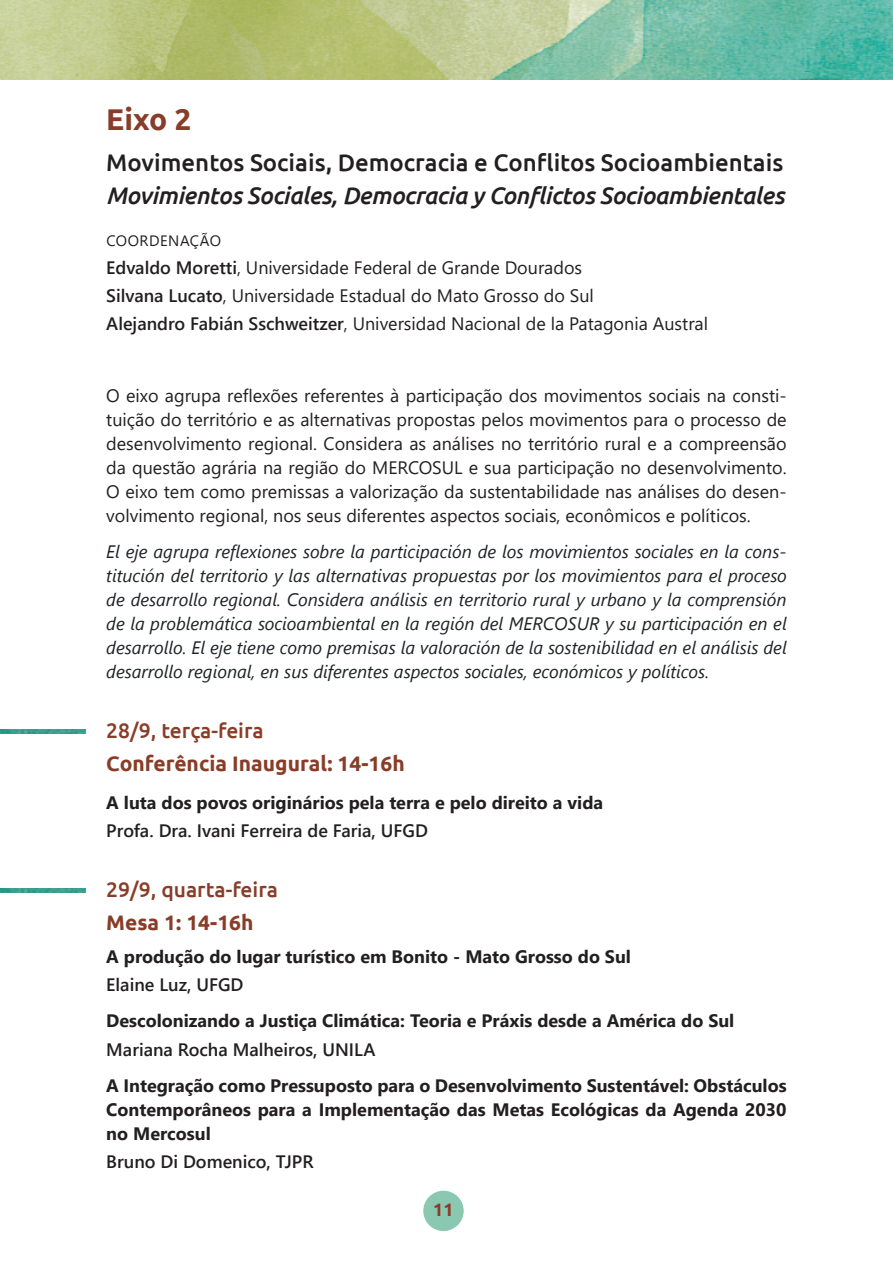
<style>
.page{position:relative;width:893px;height:1263px;background:#fff}
.page>*{position:absolute;margin:0;border:0;box-sizing:border-box;transform-origin:0 0}
.t1{font:700 30px "Ubuntu";color:#883d28}
.t2{font:italic 500 24px "Ubuntu";letter-spacing:-.015em;color:#231f20}
.t3{font:500 24px "Ubuntu";color:#231f20}
.t4{font:700 21px "Ubuntu";color:#883d28}
.t5{font:500 21px "Ubuntu";color:#883d28}
.t6{font:18px/24px "Segoe UI";color:#231f20}
.t7{font:italic 18px/24px "Segoe UI";color:#1e2327;text-align:justify}
.t8{font:700 18px/24px "Segoe UI";color:#231f20;text-align:justify}
.t9{font:600 18px "Segoe UI";color:#231f20}
.t10{font:700 18px "Ubuntu";color:#883d28}
.t11{font:15px "Segoe UI";letter-spacing:.035em;color:#231f20}
.s1{font-weight:600}
</style>
<div class="page">
<div style="left:423px;top:1191px;width:41px;height:40px;background:#8bc8b2;border-radius:50%"></div>
<img style="left:0;top:0;width:893px;height:79px">
<img style="left:0;top:729px;width:86px;height:4px">
<img style="left:0;top:888px;width:86px;height:4px">
<h1 class="t1" style="left:106px;top:101px;width:87px">Eixo 2</h1>
<h2 class="t3" style="left:106px;top:147px;width:678px">Movimentos Sociais, Democracia e Conflitos Socioambientais</h2>
<h2 class="t2" style="left:106px;top:181px;width:679px">Movimientos Sociales, Democracia y Conflictos Socioambientales</h2>
<p class="t11" style="left:107px;top:226px;width:116px">COORDENAÇÃO</p>
<p class="t6" style="left:106px;top:252px;width:603px;line-height:28.2px"><span class="s1">Edvaldo Moretti</span>, Universidade Federal de Grande Dourados<br><span class="s1">Silvana Lucato</span>, Universidade Estadual do Mato Grosso do Sul<br><span class="s1">Alejandro Fabián Sschweitzer</span>, Universidad Nacional de la Patagonia Austral</p>
<p class="t6" style="left:106px;top:382px;width:682px;text-align:justify">O eixo agrupa reflexões referentes à participação dos movimentos sociais na consti&shy;tuição do território e as alternativas propostas pelos movimentos para o processo de desenvolvimento regional. Considera as análises no território rural e a compreensão da questão agrária na região do MERCOSUL e sua participação no desenvolvimento.<br>O eixo tem como premissas a valorização da sustentabilidade nas análises do desen&shy;volvimento regional, nos seus diferentes aspectos sociais, econômicos e políticos.</p>
<p class="t7" style="left:106px;top:537px;width:682px">El eje agrupa reflexiones sobre la participación de los movimientos sociales en la cons&shy;titución del territorio y las alternativas propuestas por los movimientos para el proceso de desarrollo regional. Considera análisis en territorio rural y urbano y la comprensión de la problemática socioambiental en la región del MERCOSUR y su participación en el desarrollo. El eje tiene como premisas la valoración de la sostenibilidad en el análisis del desarrollo regional, en sus diferentes aspectos sociales, económicos y políticos.</p>
<p class="t5" style="left:106px;top:718px;width:159px">28/9, terça-feira</p>
<p class="t4" style="left:106px;top:751px;width:300px">Conferência Inaugural: 14-16h</p>
<p class="t8" style="left:106px;top:789px;width:498px">A luta dos povos originários pela terra e pelo direito a vida</p>
<p class="t9" style="left:106px;top:813px;width:323px">Profa. Dra. Ivani Ferreira de Faria, UFGD</p>
<p class="t5" style="left:106px;top:876px;width:173px">29/9, quarta-feira</p>
<p class="t4" style="left:106px;top:910px;width:149px">Mesa 1: 14-16h</p>
<p class="t8" style="left:106px;top:943px;width:526px">A produção do lugar turístico em Bonito - Mato Grosso do Sul</p>
<p class="t9" style="left:106px;top:968px;width:139px">Elaine Luz, UFGD</p>
<p class="t8" style="left:106px;top:1007px;width:630px">Descolonizando a Justiça Climática: Teoria e Práxis desde a América do Sul</p>
<p class="t9" style="left:106px;top:1032px;width:271px">Mariana Rocha Malheiros, UNILA</p>
<p class="t8" style="left:106px;top:1072px;width:682px">A Integração como Pressuposto para o Desenvolvimento Sustentável: Obstáculos Contemporâneos para a Implementação das Metas Ecológicas da Agenda 2030 no Mercosul</p>
<p class="t9" style="left:106px;top:1144px;width:209px">Bruno Di Domenico, TJPR</p>
<p class="t10" style="left:433px;top:1199px;width:22px">11</p>
</div>
